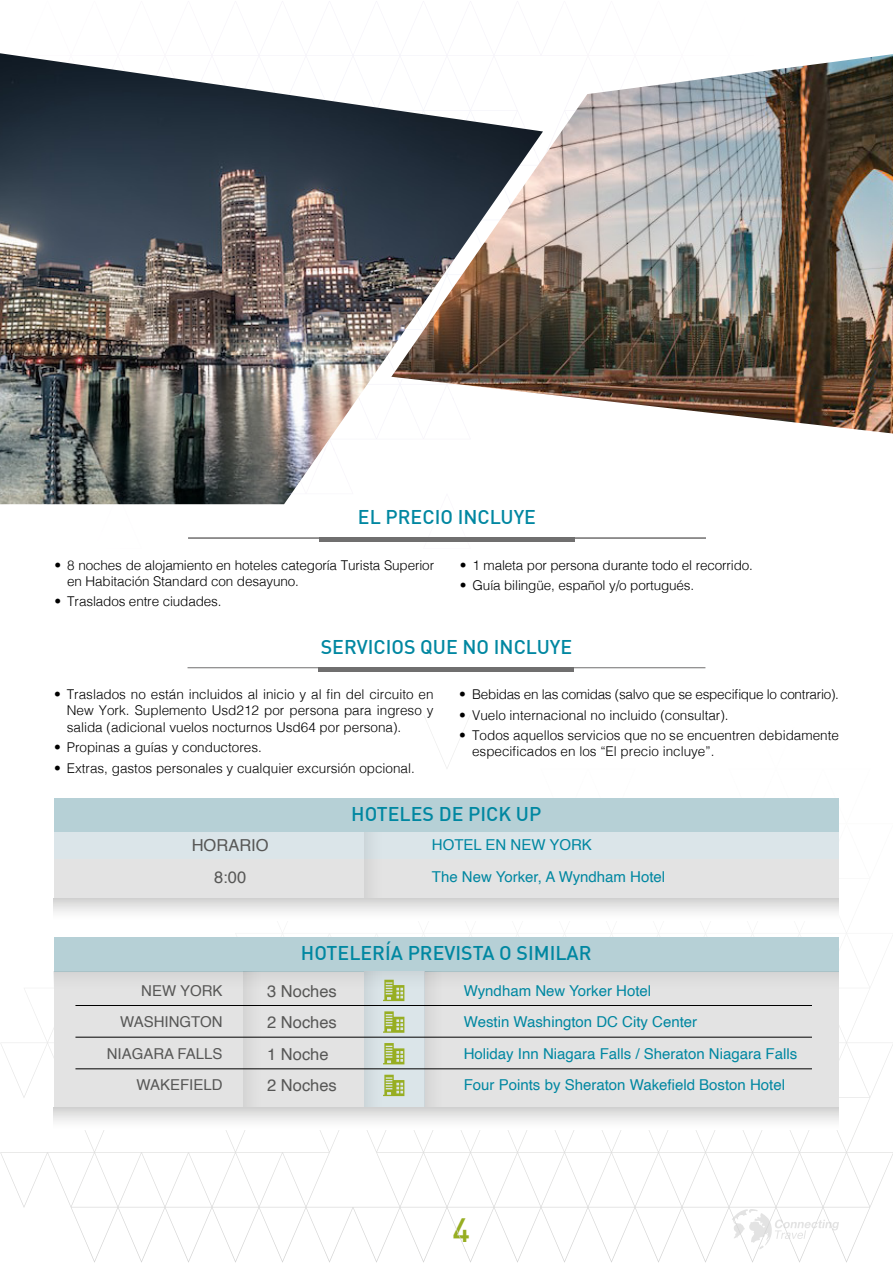
<style>
.page{position:relative;width:893px;height:1263px;background:#fff}
.page>*{position:absolute;margin:0;border:0;box-sizing:border-box;transform-origin:0 0}
.t1{font:500 33px "DIN";color:#97ae22}
.t2{font:500 19.5px "DIN";color:#0087a1}
.t3{font:16.5px/31.5px "Helvetica";color:#575756;text-align:center}
.t4{font:15px/31.5px "Helvetica";color:#0087a1}
.t5{font:15px/31.5px "Helvetica";color:#575756;text-align:right}
.t6{font:300 13.5px/16.2px "Helvetica";color:#000}
.t7{font:300 13.5px "Helvetica";letter-spacing:-.02em;color:#000}
</style>
<div class="page">
<img style="left:94px;top:504px;width:48px;height:1px">
<svg style="left:0;top:898px;width:893px;height:365px"></svg>
<svg style="left:424px;top:716px;width:46px;height:53px"></svg>
<img style="left:543px;top:54px;width:350px;height:379px">
<img style="left:0;top:53px;width:543px;height:451px">
<hr style="left:318px;top:667px;width:256px;height:4px;background:#706f6f">
<hr style="left:188px;top:667px;width:517px;height:1px;background:#706f6f">
<div style="left:54px;top:937px;width:785px;height:170px;background:#e3e3e3"></div>
<div style="left:54px;top:798px;width:785px;height:100px;background:#e3e3e3"></div>
<div style="left:54px;top:937px;width:785px;height:34px;background:#b6d0d6"></div>
<div style="left:54px;top:798px;width:785px;height:34px;background:#b6d0d6"></div>
<div style="left:364px;top:971px;width:60px;height:136px;background:#dbe5e9"></div>
<div style="left:54px;top:832px;width:785px;height:27px;background:#dbe5e9"></div>
<div style="left:243px;top:971px;width:18px;height:136px;background:#dcdcdc"></div>
<div style="left:424px;top:971px;width:19px;height:136px;background:#dcdcdc"></div>
<div style="left:364px;top:832px;width:18px;height:66px;background:#d9dddf"></div>
<div style="left:54px;top:971px;width:785px;height:18px;background:#dcdcdc"></div>
<div style="left:364px;top:971px;width:18px;height:136px;background:#d4dee2"></div>
<hr style="left:75px;top:1005px;width:737px;height:1px;background:#000">
<hr style="left:75px;top:1037px;width:737px;height:1px;background:#000">
<hr style="left:75px;top:1068px;width:737px;height:1px;background:#000">
<svg style="left:383px;top:980px;width:21px;height:21px"></svg>
<svg style="left:383px;top:1043px;width:21px;height:21px"></svg>
<svg style="left:383px;top:1075px;width:21px;height:21px"></svg>
<svg style="left:383px;top:1011px;width:21px;height:22px"></svg>
<svg style="left:54px;top:1107px;width:785px;height:23px"></svg>
<svg style="left:54px;top:898px;width:785px;height:23px"></svg>
<hr style="left:319px;top:537px;width:256px;height:4px;background:#706f6f">
<hr style="left:188px;top:537px;width:518px;height:2px;background:#706f6f">
<h2 class="t2" style="left:358px;top:505px;width:180px">EL PRECIO INCLUYE</h2>
<p class="t6" style="left:67px;top:556px;width:368px;text-indent:-13px">• 8 noches de alojamiento en hoteles categoría Turista Superior en Habitación Standard con desayuno.</p>
<p class="t6" style="left:55px;top:592px;width:169px">• Traslados entre ciudades.</p>
<p class="t6" style="left:460px;top:556px;width:295px">• 1 maleta por persona durante todo el recorrido.</p>
<p class="t6" style="left:460px;top:576px;width:236px">• Guía bilingüe, español y/o portugués.</p>
<h2 class="t2" style="left:321px;top:635px;width:253px">SERVICIOS QUE NO INCLUYE</h2>
<p class="t6" style="left:67px;top:685px;width:368px;text-align:justify;text-indent:-13px">• Traslados no están incluidos al inicio y al fin del circuito en New York. Suplemento Usd212 por persona para ingreso y salida (adicional vuelos nocturnos Usd64 por persona).</p>
<p class="t6" style="left:54px;top:738px;width:209px">• Propinas a guías y conductores.</p>
<p class="t6" style="left:54px;top:759px;width:362px">• Extras, gastos personales y cualquier excursión opcional.</p>
<p class="t7" style="left:459px;top:683px;width:381px">• Bebidas en las comidas (salvo que se especifique lo contrario).</p>
<p class="t6" style="left:459px;top:706px;width:271px">• Vuelo internacional no incluido (consultar).</p>
<p class="t6" style="left:472px;top:726px;width:368px;text-indent:-13px">• Todos aquellos servicios que no se encuentren debidamente especificados en los “El precio incluye”.</p>
<p class="t3" style="left:192px;top:830px;width:79px">HORARIO<br>8:00</p>
<h2 class="t2" style="left:351px;top:802px;width:192px">HOTELES DE PICK UP</h2>
<p class="t4" style="left:432px;top:829px;width:235px">HOTEL EN NEW YORK<br>The New Yorker, A Wyndham Hotel</p>
<h2 class="t2" style="left:301px;top:941px;width:292px">HOTELERÍA PREVISTA O SIMILAR</h2>
<p class="t5" style="left:107px;top:975px;width:117px">NEW YORK<br>WASHINGTON<br>NIAGARA FALLS<br>WAKEFIELD</p>
<p class="t3" style="left:267px;top:976px;width:71px;text-align:left">3 Noches<br>2 Noches<br>1 Noche<br>2 Noches</p>
<p class="t4" style="left:464px;top:975px;width:335px">Wyndham New Yorker Hotel<br>Westin Washington DC City Center<br>Holiday Inn Niagara Falls / Sheraton Niagara Falls Four Points by Sheraton Wakefield Boston Hotel</p>
<h1 class="t1" style="left:453px;top:1209px;width:19px">4</h1>
</div>
